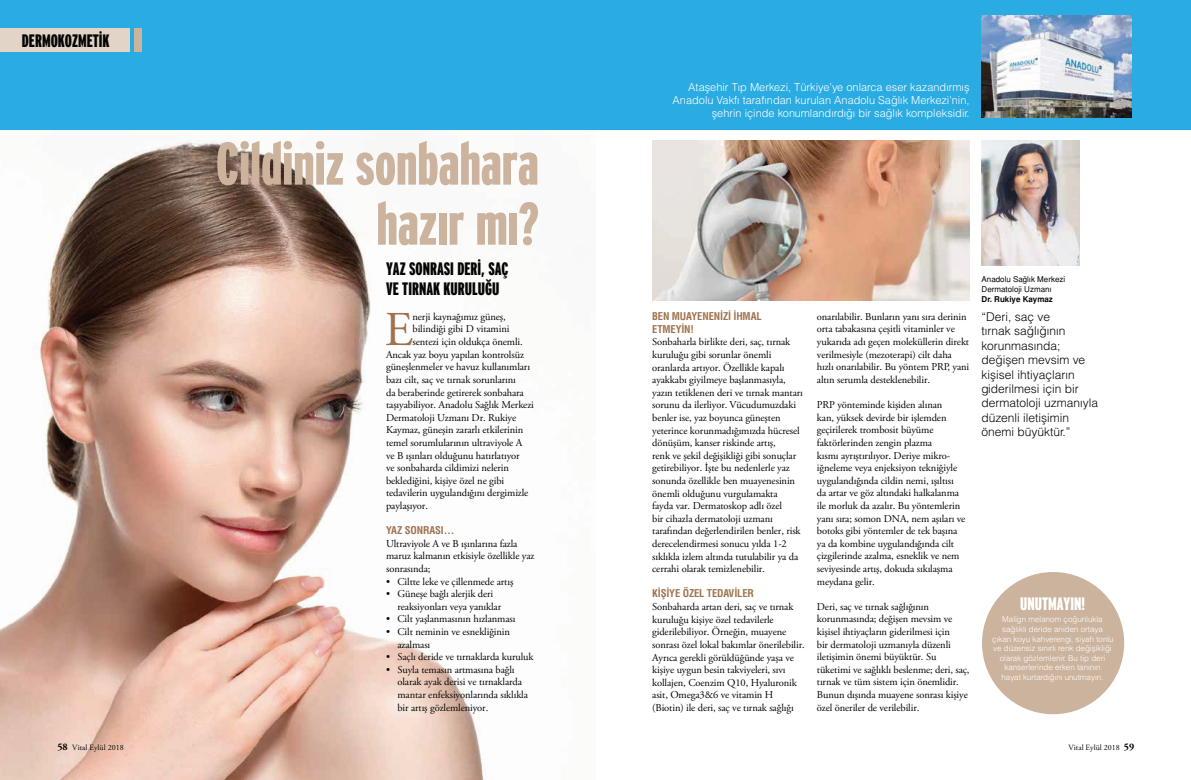
<style>
.page{position:relative;width:1191px;height:780px;background:#fff}
.page>*{position:absolute;margin:0;border:0;box-sizing:border-box;transform-origin:0 0}
.t1{font:900 extra-condensed 60px/60px "Interstate";color:#ccb39d;text-align:right}
.t2{font:48.5px "Adobe Garamond Pro";color:#a0734e}
.t3{font:900 extra-condensed 18px/20.8px "Interstate";color:#040503}
.t4{font:900 extra-condensed 18px "Interstate";color:#fff}
.t5{font:12px/14.4px "Helvetica Light Normal Tr";color:#040503}
.t6{font:11px/13.2px "Helvetica Light Normal Tr";color:#fff;text-align:right}
.t7{font:10.5px/12.6px "Adobe Garamond Pro";letter-spacing:-.01em;color:#040503}
.t8{font:10.5px/12.6px "Helvetica Cond Bold Tr";letter-spacing:-.01em;color:#a0734e}
.t9{font:8px/9.6px "Helvetica Light Normal Tr";color:#fff;text-align:center}
.t10{font:8px/9.6px "Helvetica Normal Tr";color:#040503}
.t11{font:8px "Adobe Garamond Pro";color:#040503}
.t12{font:700 8px "Helvetica Tr";color:#040503}
.s1{font-weight:700;font-size:10px}
</style>
<div class="page">
<img style="left:0;top:141px;width:484px;height:639px">
<div style="left:0;top:0;width:1191px;height:130px;background:#2aabe1"></div>
<img style="left:981px;top:15px;width:150px;height:102px">
<img style="left:981px;top:141px;width:98px;height:125px">
<img style="left:652px;top:141px;width:317px;height:159px">
<div style="left:982px;top:572px;width:142px;height:142px;background:#ccb39d;border-radius:50%"></div>
<div style="left:134px;top:28px;width:8px;height:24px;background:#ccb39d"></div>
<div style="left:0;top:28px;width:129px;height:24px;background:#e2d4c7"></div>
<h3 class="t3" style="left:22px;top:30px;width:89px">DERMOKOZMETİK</h3>
<h1 class="t1" style="left:216px;top:133px;width:324px">Cildiniz sonbahara hazır mı?</h1>
<h3 class="t3" style="left:386px;top:258px;width:124px">YAZ SONRASI DERİ, SAÇ<br>VE TIRNAK KURULUĞU</h3>
<h2 class="t2" style="left:385px;top:300px;width:30px">E</h2>
<p class="t7" style="left:412px;top:310px;width:95px">nerji kaynağımız güneş,</p>
<p class="t7" style="left:412px;top:323px;width:98px">bilindiği gibi D vitamini</p>
<p class="t7" style="left:412px;top:336px;width:112px">sentezi için oldukça önemli.</p>
<p class="t7" style="left:386px;top:348px;width:139px">Ancak yaz boyu yapılan kontrolsüz</p>
<p class="t7" style="left:386px;top:361px;width:145px">güneşlenmeler ve havuz kullanımları</p>
<p class="t7" style="left:386px;top:373px;width:131px">bazı cilt, saç ve tırnak sorunlarını</p>
<p class="t7" style="left:386px;top:386px;width:139px">da beraberinde getirerek sonbahara</p>
<p class="t7" style="left:386px;top:399px;width:149px">taşıyabiliyor. Anadolu Sağlık Merkezi</p>
<p class="t7" style="left:386px;top:411px;width:132px">Dermatoloji Uzmanı Dr. Rukiye</p>
<p class="t7" style="left:386px;top:424px;width:139px">Kaymaz, güneşin zararlı etkilerinin</p>
<p class="t7" style="left:386px;top:436px;width:138px">temel sorumlularının ultraviyole A</p>
<p class="t7" style="left:386px;top:449px;width:135px">ve B ışınları olduğunu hatırlatıyor</p>
<p class="t7" style="left:386px;top:462px;width:124px">ve sonbaharda cildimizi nelerin</p>
<p class="t7" style="left:386px;top:474px;width:120px">beklediğini, kişiye özel ne gibi</p>
<p class="t7" style="left:386px;top:487px;width:144px">tedavilerin uygulandığını dergimizle</p>
<p class="t7" style="left:386px;top:499px;width:43px">paylaşıyor.</p>
<p class="t8" style="left:386px;top:524px;width:70px">YAZ SONRASI…</p>
<p class="t7" style="left:386px;top:537px;width:150px">Ultraviyole A ve B ışınlarına fazla maruz kalmanın etkisiyle özellikle yaz sonrasında;</p>
<p class="t7" style="left:386px;top:575px;width:129px">• Ciltte leke ve çillenmede artış</p>
<p class="t7" style="left:397px;top:588px;width:105px;text-indent:-11px">• Güneşe bağlı alerjik deri reaksiyonları veya yanıklar</p>
<p class="t7" style="left:386px;top:613px;width:131px">• Cilt yaşlanmasının hızlanması</p>
<p class="t7" style="left:397px;top:625px;width:114px;text-indent:-11px">• Cilt neminin ve esnekliğinin azalması</p>
<p class="t7" style="left:386px;top:651px;width:149px">• Saçlı deride ve tırnaklarda kuruluk</p>
<p class="t7" style="left:397px;top:663px;width:132px;text-indent:-11px">• Suyla temasın artmasına bağlı olarak ayak derisi ve tırnaklarda mantar enfeksiyonlarında sıklıkla bir artış gözlemleniyor.</p>
<p class="t6" style="left:672px;top:80px;width:298px">Ataşehir Tıp Merkezi, Türkiye’ye onlarca eser kazandırmış<br>Anadolu Vakfı tarafından kurulan Anadolu Sağlık Merkezi'nin, şehrin içinde konumlandırdığı bir sağlık kompleksidir.</p>
<p class="t8" style="left:652px;top:310px;width:111px">BEN MUAYENENİZİ İHMAL<br>ETMEYİN!</p>
<p class="t7" style="left:652px;top:336px;width:152px">Sonbaharla birlikte deri, saç, tırnak kuruluğu gibi sorunlar önemli oranlarda artıyor. Özellikle kapalı ayakkabı giyilmeye başlanmasıyla, yazın tetiklenen deri ve tırnak mantarı sorunu da ilerliyor. Vücudumuzdaki benler ise, yaz boyunca güneşten yeterince korunmadığımızda hücresel dönüşüm, kanser riskinde artış,<br>renk ve şekil değişikliği gibi sonuçlar getirebiliyor. İşte bu nedenlerle yaz sonunda özellikle ben muayenesinin önemli olduğunu vurgulamakta<br>fayda var. Dermatoskop adlı özel<br>bir cihazla dermatoloji uzmanı tarafından değerlendirilen benler, risk derecelendirmesi sonucu yılda 1-2 sıklıkla izlem altında tutulabilir ya da cerrahi olarak temizlenebilir.</p>
<p class="t8" style="left:652px;top:587px;width:103px">KİŞİYE ÖZEL TEDAVİLER</p>
<p class="t7" style="left:652px;top:600px;width:154px">Sonbaharda artan deri, saç ve tırnak kuruluğu kişiye özel tedavilerle giderilebiliyor. Örneğin, muayene sonrası özel lokal bakımlar önerilebilir.<br>Ayrıca gerekli görüldüğünde yaşa ve kişiye uygun besin takviyeleri, sıvı kollajen, Coenzim Q10, Hyaluronik asit, Omega3&amp;6 ve vitamin H (Biotin) ile deri, saç ve tırnak sağlığı</p>
<p class="t7" style="left:817px;top:310px;width:154px">onarılabilir. Bunların yanı sıra derinin orta tabakasına çeşitli vitaminler ve yukarıda adı geçen moleküllerin direkt verilmesiyle (mezoterapi) cilt daha hızlı onarılabilir. Bu yöntem PRP, yani altın serumla desteklenebilir.</p>
<p class="t7" style="left:817px;top:399px;width:150px">PRP yönteminde kişiden alınan<br>kan, yüksek devirde bir işlemden geçirilerek trombosit büyüme faktörlerinden zengin plazma<br>kısmı ayrıştırılıyor. Deriye mikro&shy;iğneleme veya enjeksiyon tekniğiyle uygulandığında cildin nemi, ışıltısı da artar ve göz altındaki halkalanma ile morluk da azalır. Bu yöntemlerin yanı sıra; somon DNA, nem aşıları ve botoks gibi yöntemler de tek başına ya da kombine uygulandığında cilt çizgilerinde azalma, esneklik ve nem seviyesinde artış, dokuda sıkılaşma meydana gelir.</p>
<p class="t7" style="left:817px;top:600px;width:154px">Deri, saç ve tırnak sağlığının korunmasında; değişen mevsim ve kişisel ihtiyaçların giderilmesi için<br>bir dermatoloji uzmanıyla düzenli iletişimin önemi büyüktür. Su tüketimi ve sağlıklı beslenme; deri, saç, tırnak ve tüm sistem için önemlidir.<br>Bunun dışında muayene sonrası kişiye özel öneriler de verilebilir.</p>
<p class="t10" style="left:981px;top:275px;width:85px">Anadolu Sağlık Merkezi<br>Dermatoloji Uzmanı</p>
<p class="t12" style="left:981px;top:294px;width:73px">Dr. Rukiye Kaymaz</p>
<p class="t5" style="left:981px;top:309px;width:118px">“Deri, saç ve<br>tırnak sağlığının korunmasında; değişen mevsim ve kişisel ihtiyaçların giderilmesi için bir dermatoloji uzmanıyla düzenli iletişimin önemi büyüktür.”</p>
<h3 class="t4" style="left:1020px;top:593px;width:66px">UNUTMAYIN!</h3>
<p class="t9" style="left:992px;top:614px;width:123px">Malign melanom çoğunlukla sağlıklı deride aniden ortaya çıkan koyu kahverengi, siyah tonlu ve düzensiz sınırlı renk değişikliği olarak gözlemlenir. Bu tip deri kanserlerinde erken tanının<br>hayat kurtardığını unutmayın.</p>
<p class="t11" style="left:57px;top:743px;width:68px"><span class="s1">58</span> Vital Eylül 2018</p>
<p class="t11" style="left:1068px;top:743px;width:67px">Vital Eylül 2018 <span class="s1">59</span></p>
</div>
